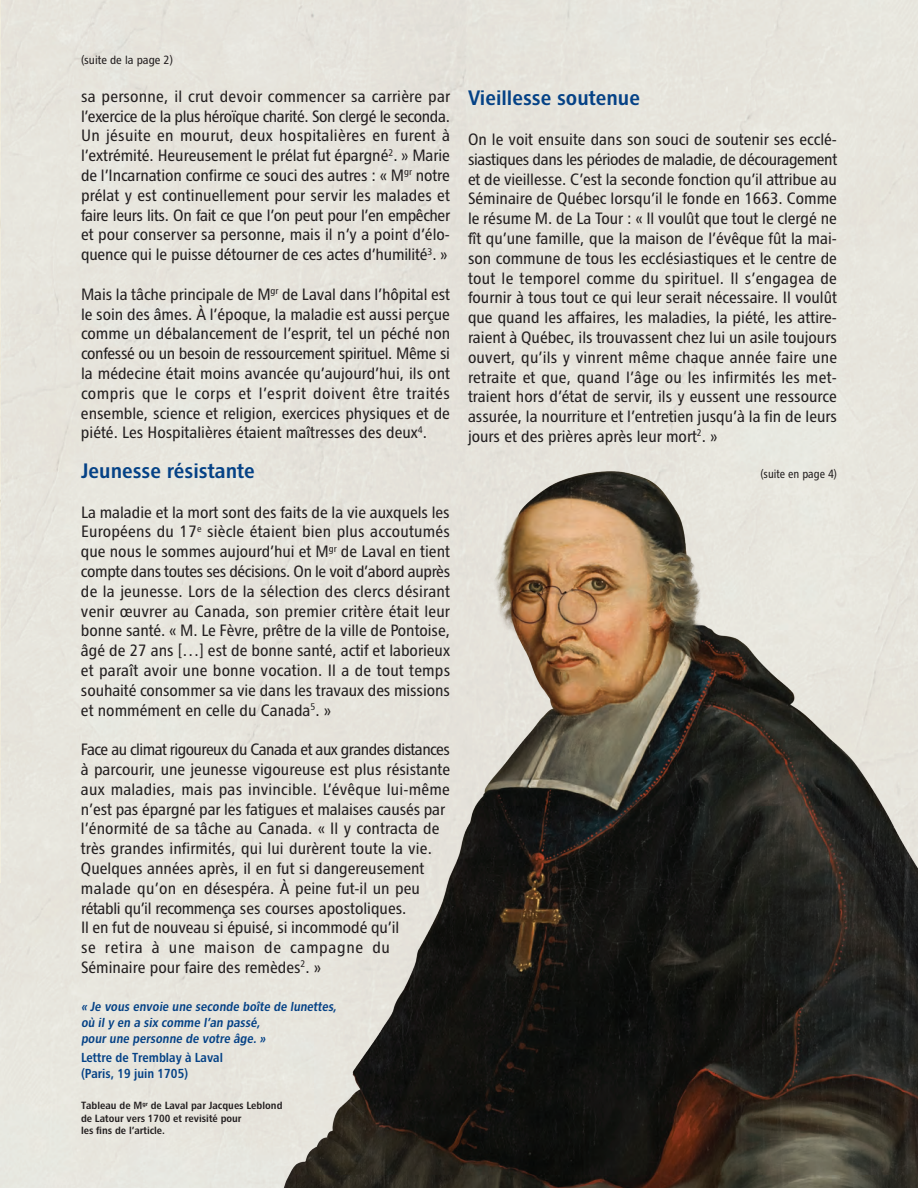
<style>
.page{position:relative;width:918px;height:1188px;background:#e7e5dd}
.page>*{position:absolute;margin:0;border:0;box-sizing:border-box;transform-origin:0 0}
.t1{font:21px "Chaloult Cond Demi Gras";color:#054286;scale:1.05 1}
.t2{font:16.5px/19.8px "Chaloult Cond";color:#231f20;text-align:justify;scale:1.05 1}
.t3{font:13.2px/15.8px "Chaloult Cond Demi Gras";color:#054286}
.t4{font:12px "Chaloult Cond";color:#231f20;scale:1.05 1}
.t5{font:12px "Chaloult Cond";color:#231f20}
.t6{font:10.5px/12.6px "Chaloult Cond Demi Gras";color:#231f20;scale:1.05 1}
</style>
<div class="page">
<img style="left:0;top:20px;width:1px;height:833px">
<img style="left:279px;top:439px;width:639px;height:749px">
<p class="t4" style="left:81px;top:52px;width:89px">(suite de la page 2)</p>
<p class="t2" style="left:81px;top:86px;width:353px">sa personne, il crut devoir commencer sa carrière par l’exercice de la plus héroïque charité. Son clergé le seconda.<br>Un jésuite en mourut, deux hospitalières en furent à l’extrémité. Heureusement le prélat fut épargné<sup>2</sup>. » Marie de l’Incarnation confirme ce souci des autres : « M<sup>gr</sup> notre prélat y est continuellement pour servir les malades et faire leurs lits. On fait ce que l’on peut pour l’en empêcher et pour conserver sa personne, mais il n’y a point d’élo&shy;quence qui le puisse détourner de ces actes d’humilité<sup>3</sup>. »</p>
<p class="t2" style="left:81px;top:284px;width:353px">Mais la tâche principale de M<sup>gr</sup> de Laval dans l’hôpital est le soin des âmes. À l’époque, la maladie est aussi perçue comme un débalancement de l’esprit, tel un péché non confessé ou un besoin de ressourcement spirituel. Même si la médecine était moins avancée qu’aujourd’hui, ils ont compris que le corps et l’esprit doivent être traités ensemble, science et religion, exercices physiques et de piété. Les Hospitalières étaient maîtresses des deux<sup>4</sup>.</p>
<p class="t1" style="left:81px;top:457px;width:167px">Jeunesse résistante</p>
<p class="t2" style="left:81px;top:502px;width:353px">La maladie et la mort sont des faits de la vie auxquels les Européens du 17<sup>e</sup> siècle étaient bien plus accoutumés que nous le sommes aujourd’hui et M<sup>gr</sup> de Laval en tient compte dans toutes ses décisions. On le voit d’abord auprès de la jeunesse. Lors de la sélection des clercs désirant venir œuvrer au Canada, son premier critère était leur bonne santé. « M. Le Fèvre, prêtre de la ville de Pontoise, âgé de 27 ans […] est de bonne santé, actif et laborieux et paraît avoir une bonne vocation. Il a de tout temps souhaité consommer sa vie dans les travaux des missions et nommément en celle du Canada<sup>5</sup>. »</p>
<p class="t2" style="left:81px;top:739px;width:353px;text-align:left">Face au climat rigoureux du Canada et aux grandes distances à parcourir, une jeunesse vigoureuse est plus résistante aux maladies, mais pas invincible. L’évêque lui-même n’est pas épargné par les fatigues et malaises causés par l’énormité de sa tâche au Canada. « Il y contracta de très grandes infirmités, qui lui durèrent toute la vie.<br>Quelques années après, il en fut si dangereusement malade qu’on en désespéra. À peine fut-il un peu rétabli qu’il recommença ses courses apostoliques.<br>Il en fut de nouveau si épuisé, si incommodé qu’il<br>se retira à une maison de campagne du Séminaire pour faire des remèdes<sup>2</sup>. »</p>
<p class="t3" style="left:81px;top:998px;width:259px">« Je vous envoie une seconde boîte de lunettes, où il y en a six comme l’an passé,<br>pour une personne de votre âge. »</p>
<p class="t3" style="left:81px;top:1050px;width:144px">Lettre de Tremblay à Laval (Paris, 19 juin 1705)</p>
<p class="t6" style="left:81px;top:1099px;width:193px">Tableau de M<sup>gr</sup> de Laval par Jacques Leblond de Latour vers 1700 et revisité pour<br>les fins de l’article.</p>
<p class="t1" style="left:468px;top:85px;width:165px">Vieillesse soutenue</p>
<p class="t2" style="left:468px;top:129px;width:353px">On le voit ensuite dans son souci de soutenir ses ecclé&shy;siastiques dans les périodes de maladie, de découragement et de vieillesse. C’est la seconde fonction qu’il attribue au Séminaire de Québec lorsqu’il le fonde en 1663. Comme le résume M. de La Tour : « Il voulût que tout le clergé ne fît qu’une famille, que la maison de l’évêque fût la mai&shy;son commune de tous les ecclésiastiques et le centre de tout le temporel comme du spirituel. Il s’engagea de fournir à tous tout ce qui leur serait nécessaire. Il voulût que quand les affaires, les maladies, la piété, les attire&shy;raient à Québec, ils trouvassent chez lui un asile toujours ouvert, qu’ils y vinrent même chaque année faire une retraite et que, quand l’âge ou les infirmités les met&shy;traient hors d’état de servir, ils y eussent une ressource assurée, la nourriture et l’entretien jusqu’à la fin de leurs jours et des prières après leur mort<sup>2</sup>. »</p>
<p class="t5" style="left:761px;top:466px;width:78px">(suite en page 4)</p>
</div>
